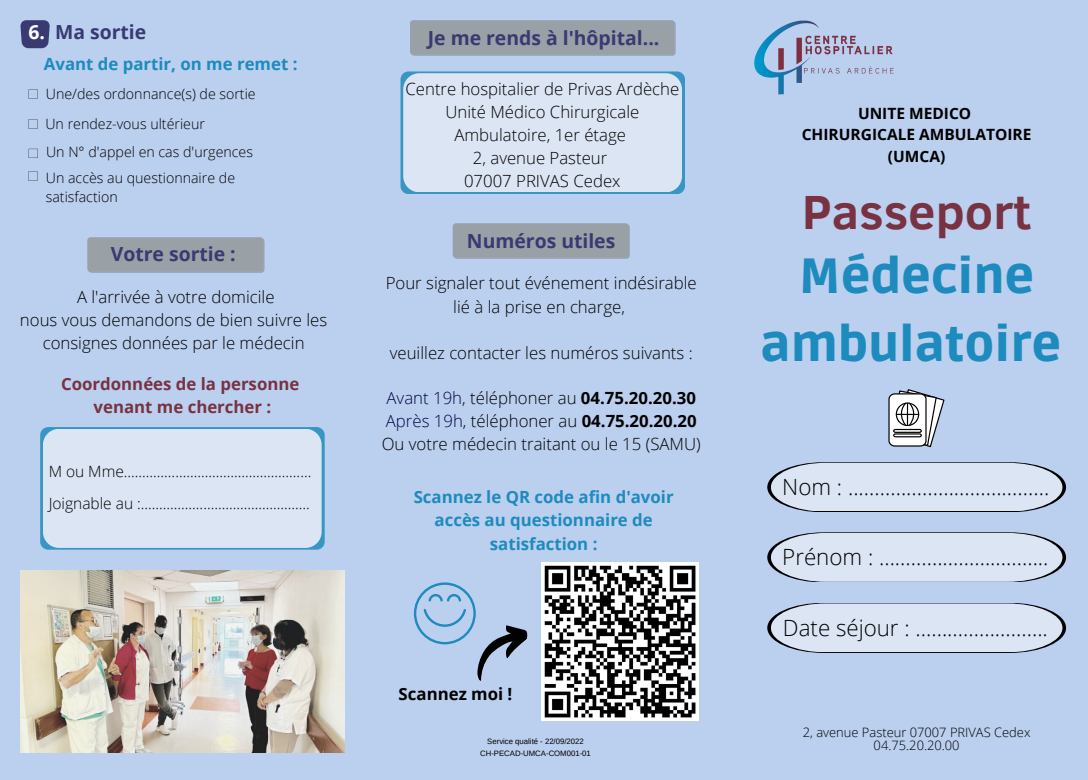
<style>
.page{position:relative;width:1088px;height:780px;background:#fff}
.page>*{position:absolute;margin:0;border:0;box-sizing:border-box;transform-origin:0 0}
.t1{font:900 49.12px/67.9px "Ruda";color:#1d8bbd;text-align:center}
.t2{font:700 49.12px "Clear Sans";color:#783241}
.t3{font:300 22.38px "Open Sans";color:#000}
.t4{font:700 19.38px "Open Sans";color:#3a3a73}
.t5{font:300 16.75px/23.2px "Open Sans";color:#000;text-align:center}
.t6{font:700 16.75px/23.2px "Open Sans";color:#1d8bbd;text-align:center}
.t7{font:700 16.75px/23.2px "Open Sans";color:#783241;text-align:center}
.t8{font:700 16.75px "Open Sans";color:#000}
.t9{font:300 15.5px/31.8px "Open Sans";color:#000}
.t10{font:700 15.5px/21.4px "Open Sans";color:#000;text-align:center}
.t11{font:300 14.25px/30.8px "Open Sans";color:#000}
.t12{font:300 12.88px/12.6px "Open Sans";color:#000;text-align:center}
.t13{font:7.75px "Arimo";color:#000}
.s1{color:#fff}
.s2{color:#060644}
.s3{font-weight:700}
</style>
<div class="page">
<div style="left:0;top:0;width:1088px;height:779px;background:#bbcfef"></div>
<img style="left:754px;top:20px;width:140px;height:75px">
<svg style="left:767px;top:462px;width:299px;height:49px;background:#d1daea"></svg>
<svg style="left:767px;top:532px;width:299px;height:49px;background:#d1daea"></svg>
<svg style="left:767px;top:603px;width:299px;height:49px;background:#d1dbeb"></svg>
<svg style="left:400px;top:71px;width:285px;height:123px;background:#4d9fcb"></svg>
<div style="left:403px;top:73px;width:278px;height:119px;background:#dce5f4;border-radius:16px"></div>
<svg style="left:28px;top:119px;width:10px;height:10px"></svg>
<svg style="left:29px;top:149px;width:9px;height:9px"></svg>
<svg style="left:28px;top:171px;width:10px;height:10px"></svg>
<svg style="left:28px;top:89px;width:10px;height:10px"></svg>
<svg style="left:40px;top:427px;width:285px;height:122px;background:#5aa6ce"></svg>
<div style="left:43px;top:428px;width:278px;height:119px;background:#dce5f4;border-radius:16px"></div>
<svg style="left:20px;top:20px;width:30px;height:28px"></svg>
<div style="left:453px;top:223px;width:176px;height:35px;background:#99a0a6"></div>
<svg style="left:410px;top:20px;width:265px;height:36px;background:#99a0a7"></svg>
<div style="left:87px;top:237px;width:177px;height:35px;background:#99a0a6"></div>
<div style="left:888px;top:393px;width:38px;height:53px;border:1px solid #040200;border-radius:6px"></div>
<svg style="left:889px;top:389px;width:55px;height:58px"></svg>
<hr style="left:906px;top:403px;width:2px;height:22px;background:#040200">
<hr style="left:896px;top:413px;width:22px;height:2px;background:#040200">
<img style="left:20px;top:570px;width:324px;height:182px">
<img style="left:541px;top:562px;width:158px;height:158px">
<svg style="left:414px;top:582px;width:114px;height:99px"></svg>
<p class="t4" style="left:28px;top:18px;width:119px"><span class="s1">6.</span> Ma sortie</p>
<p class="t6" style="left:44px;top:52px;width:255px">Avant de partir, on me remet :</p>
<p class="t11" style="left:45px;top:78px;width:212px">Une/des ordonnance(s) de sortie<br>Un rendez-vous ultérieur</p>
<p class="t11" style="left:46px;top:138px;width:209px;line-height:25.9px">Un N° d'appel en cas d'urgences<br>Un accès au questionnaire de</p>
<p class="t11" style="left:46px;top:181px;width:73px">satisfaction</p>
<p class="t4" style="left:111px;top:240px;width:126px">Votre sortie :</p>
<p class="t5" style="left:20px;top:284px;width:309px">A l'arrivée à votre domicile<br>nous vous demandons de bien suivre les consignes données par le médecin</p>
<p class="t7" style="left:61px;top:372px;width:240px">Coordonnées de la personne venant me chercher :</p>
<p class="t9" style="left:49px;top:455px;width:264px">M ou Mme...................................................<br>Joignable au :..............................................</p>
<p class="t4" style="left:428px;top:24px;width:233px">Je me rends à l'hôpital...</p>
<p class="t5" style="left:405px;top:76px;width:275px">Centre hospitalier de Privas Ardèche<br>Unité Médico Chirurgicale<br>Ambulatoire, 1er étage<br>2, avenue Pasteur<br>07007 PRIVAS Cedex</p>
<p class="t4" style="left:467px;top:227px;width:150px">Numéros utiles</p>
<p class="t5" style="left:386px;top:271px;width:313px">Pour signaler tout événement indésirable lié à la prise en charge,</p>
<p class="t5" style="left:390px;top:341px;width:304px">veuillez contacter les numéros suivants :</p>
<p class="t5" style="left:382px;top:385px;width:320px;text-align:left"><span class="s2">Avant 19h</span>, téléphoner au <span class="s3">04.75.20.20.30<br></span><span class="s2">Après 19h</span>, téléphoner au <span class="s3">04.75.20.20.20<br></span>Ou votre médecin traitant ou le 15 (SAMU)</p>
<p class="t6" style="left:414px;top:484px;width:261px">Scannez le QR code afin d'avoir accès au questionnaire de satisfaction :</p>
<p class="t8" style="left:398px;top:681px;width:115px">Scannez moi !</p>
<p class="t13" style="left:487px;top:736px;width:98px">Service qualité - 22/09/2022</p>
<p class="t13" style="left:480px;top:748px;width:112px">CH-PECAD-UMCA-COM001-01</p>
<p class="t10" style="left:801px;top:102px;width:231px">UNITE MEDICO<br>CHIRURGICALE AMBULATOIRE (UMCA)</p>
<h1 class="t2" style="left:802px;top:176px;width:231px">Passeport</h1>
<h1 class="t1" style="left:760px;top:243px;width:302px">Médecine ambulatoire</h1>
<h2 class="t3" style="left:782px;top:470px;width:268px">Nom : ......................................</h2>
<h2 class="t3" style="left:782px;top:541px;width:268px">Prénom : ................................</h2>
<h2 class="t3" style="left:783px;top:611px;width:266px">Date séjour : .........................</h2>
<p class="t12" style="left:803px;top:725px;width:229px">2, avenue Pasteur 07007 PRIVAS Cedex<br>04.75.20.20.00</p>
</div>
